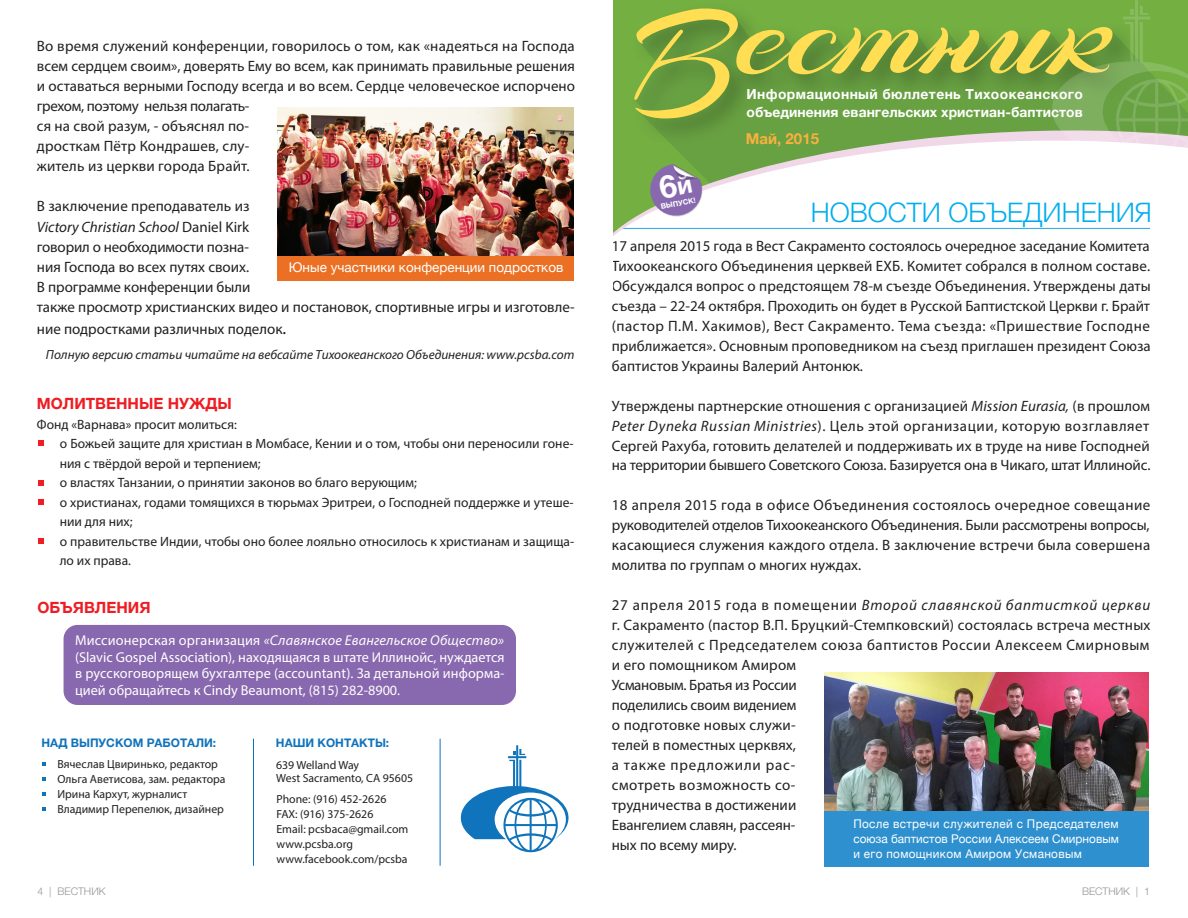
<style>
.page{position:relative;width:1188px;height:918px;background:#fff}
.page>*{position:absolute;margin:0;border:0;box-sizing:border-box;transform-origin:0 0}
.t1{font:300 27px "Helvetica Neue";color:#00aeef}
.t2{font:700 15.45px "Helvetica Neue";color:#ee1d23}
.t3{font:15px/20px "Myriad Pro";letter-spacing:.005em;color:#231f20;text-align:justify}
.t4{font:700 15px "Helvetica Neue";letter-spacing:.005em;color:#fbb03f}
.t5{font:14.25px/16.5px "Myriad Pro";color:#fff;text-align:justify}
.t6{font:700 13.8px/17.2px "Helvetica Neue";letter-spacing:.005em;color:#fff}
.t7{font:13.5px/19.5px "Myriad Pro";letter-spacing:.005em;color:#231f20}
.t8{font:13.5px "Helvetica Neue";color:#fff}
.t9{font:italic 13.2px "Myriad Pro";color:#231f20}
.t10{font:12px/15px "Helvetica Neue";letter-spacing:.025em;color:#fff;text-align:justify}
.t11{font:11.85px/15px "Myriad Pro";color:#231f20}
.t12{font:700 11.85px "Helvetica Neue";color:#1074bc}
.t13{font:300 10.5px "Helvetica Neue";color:#939598}
.t14{font:700 7.35px "Helvetica Neue";color:#fff}
.s1{font-style:italic}
.s2{font-size:18px}
</style>
<div class="page">
<img style="left:824px;top:672px;width:325px;height:139px">
<div style="left:822px;top:811px;width:329px;height:57px;background:#2e90cf"></div>
<div style="left:796px;top:645px;width:28px;height:228px;background:#fff"></div>
<svg style="left:613px;top:129px;width:537px;height:107px"></svg>
<svg style="left:634px;top:0;width:554px;height:157px;background:#88af53"></svg>
<svg style="left:38px;top:441px;width:5px;height:5px"></svg>
<svg style="left:38px;top:499px;width:5px;height:6px"></svg>
<svg style="left:38px;top:538px;width:5px;height:6px"></svg>
<svg style="left:38px;top:480px;width:5px;height:5px"></svg>
<img style="left:277px;top:108px;width:297px;height:149px">
<div style="left:276px;top:257px;width:300px;height:24px;background:#eb7024"></div>
<hr style="left:440px;top:739px;width:1px;height:127px;background:#1074bc">
<hr style="left:253px;top:739px;width:1px;height:127px;background:#1074bc">
<svg style="left:461px;top:745px;width:108px;height:107px"></svg>
<svg style="left:43px;top:762px;width:3px;height:4px"></svg>
<svg style="left:43px;top:777px;width:3px;height:4px"></svg>
<svg style="left:43px;top:792px;width:3px;height:4px"></svg>
<svg style="left:43px;top:807px;width:3px;height:4px"></svg>
<div style="left:64px;top:625px;width:452px;height:80px;background:#8868ae;border-radius:14px"></div>
<div style="left:575px;top:0;width:38px;height:295px;background:#fff"></div>
<div style="left:1150px;top:654px;width:38px;height:216px;background:#fff"></div>
<div style="left:22px;top:867px;width:1144px;height:51px;background:#fff"></div>
<svg style="left:648px;top:164px;width:56px;height:54px;background:#968da5"></svg>
<p class="t3" style="left:37px;top:35px;width:540px;text-align:left">Во время служений конференции, говорилось о том, как «надеяться на Господа всем сердцем своим», доверять Ему во всем, как принимать правильные решения и оставаться верными Господу всегда и во всем. Сердце человеческое испорчено грехом, поэтому нельзя полагать-<br>ся на свой разум, - объяснял по-<br>дросткам Пётр Кондрашев, слу-<br>житель из церкви города Брайт.</p>
<p class="t3" style="left:37px;top:196px;width:539px;text-align:left">В заключение преподаватель из<br><span class="s1">Victory Christian School</span> Daniel Kirk<br>говорил о необходимости позна-<br>ния Господа во всех путях своих.<br>В программе конференции были<br>также просмотр христианских видео и постановок, спортивные игры и изготовле-</p>
<p class="t3" style="left:37px;top:318px;width:251px">ние подростками различных поделок<span class="s2">.</span></p>
<p class="t8" style="left:289px;top:256px;width:276px">Юные участники конференции подростков</p>
<p class="t9" style="left:46px;top:347px;width:530px">Полную версию статьи читайте на вебсайте Тихоокеанского Объединения: www.pcsba.com</p>
<p class="t2" style="left:37px;top:390px;width:197px">МОЛИТВЕННЫЕ НУЖДЫ</p>
<p class="t7" style="left:60px;top:414px;width:516px;text-indent:-23px">Фонд «Варнава» просит молиться:<br>о Божьей защите для христиан в Момбасе, Кении и о том, чтобы они переносили гоне&shy;ния с твёрдой верой и терпением;<br>о властях Танзании, о принятии законов во благо верующим;<br>о христианах, годами томящихся в тюрьмах Эритреи, о Господней поддержке и утеше&shy;нии для них;<br>о правительстве Индии, чтобы оно более лояльно относилось к христианам и защища&shy;ло их права.</p>
<p class="t2" style="left:37px;top:594px;width:115px">ОБЪЯВЛЕНИЯ</p>
<p class="t5" style="left:75px;top:632px;width:431px">Миссионерская организация <span class="s1">«Славянское Евангельское Общество» </span>(Slavic Gospel Association), находящаяся в штате Иллинойс, нуждается в русскоговорящем бухгалтере (accountant). За детальной информа&shy;цией обращайтесь к Cindy Beaumont, (815) 282-8900.</p>
<p class="t12" style="left:42px;top:732px;width:176px">НАД ВЫПУСКОМ РАБОТАЛИ:</p>
<p class="t12" style="left:276px;top:732px;width:115px">НАШИ КОНТАКТЫ:</p>
<p class="t11" style="left:57px;top:756px;width:170px">Вячеслав Цвиринько, редактор<br>Ольга Аветисова, зам. редактора<br>Ирина Кархут, журналист<br>Владимир Перепелюк, дизайнер</p>
<p class="t11" style="left:276px;top:758px;width:138px;line-height:13.2px">639 Welland Way<br>West Sacramento, CA 95605</p>
<p class="t11" style="left:277px;top:791px;width:133px">Phone: (916) 452-2626<br>FAX: (916) 375-2626<br>Email: pcsbaca@gmail.com www.pcsba.org www.facebook.com/pcsba</p>
<p class="t6" style="left:746px;top:85px;width:338px">Информационный бюллетень Тихоокеанского объединения евангельских христиан-баптистов</p>
<p class="t14" style="left:660px;top:200px;width:37px;rotate:-11deg">ВЫПУСК!</p>
<p class="t4" style="left:746px;top:125px;width:75px">Май, 2015</p>
<h1 class="t1" style="left:811px;top:191px;width:343px">НОВОСТИ ОБЪЕДИНЕНИЯ</h1>
<p class="t3" style="left:612px;top:236px;width:541px">17 апреля 2015 года в Вест Сакраменто состоялось очередное заседание Комитета Тихоокеанского Объединения церквей ЕХБ. Комитет собрался в полном составе.<br>Обсуждался вопрос о предстоящем 78-м съезде Объединения. Утверждены даты съезда – 22-24 октября. Проходить он будет в Русской Баптистской Церкви г. Брайт (пастор П.М. Хакимов), Вест Сакраменто. Тема съезда: «Пришествие Господне приближается». Основным проповедником на съезд приглашен президент Союза баптистов Украины Валерий Антонюк.</p>
<p class="t3" style="left:612px;top:395px;width:540px">Утверждены партнерские отношения с организацией <span class="s1">Mission Eurasia,</span> (в прошлом <span class="s1">Peter Dyneka Russian Ministries</span>). Цель этой организации, которую возглавляет Сергей Рахуба, готовить делателей и поддерживать их в труде на ниве Господней на территории бывшего Советского Союза. Базируется она в Чикаго, штат Иллинойс.</p>
<p class="t3" style="left:612px;top:495px;width:540px">18 апреля 2015 года в офисе Объединения состоялось очередное совещание руководителей отделов Тихоокеанского Объединения. Были рассмотрены вопросы, касающиеся служения каждого отдела. В заключение встречи была совершена молитва по группам о многих нуждах.</p>
<p class="t3" style="left:612px;top:595px;width:540px;text-align:left">27 апреля 2015 года в помещении <span class="s1">Второй славянской баптисткой церкви </span>г. Сакраменто (пастор В.П. Бруцкий-Стемпковский) состоялась встреча местных служителей с Председателем союза баптистов России Алексеем Смирновым и его помощником Амиром<br>Усмановым. Братья из России<br>поделились своим видением<br>о подготовке новых служи-<br>телей в поместных церквях,<br>а также предложили рас-<br>смотреть возможность со-<br>трудничества в достижении<br>Евангелием славян, рассеян-<br>ных по всему миру.</p>
<p class="t10" style="left:853px;top:815px;width:267px">После встречи служителей с Председателем союза баптистов России Алексеем Смирновым и его помощником Амиром Усмановым</p>
<p class="t13" style="left:38px;top:883px;width:69px">4 | ВЕСТНИК</p>
<p class="t13" style="left:1082px;top:883px;width:69px">ВЕСТНИК | 1</p>
</div>
